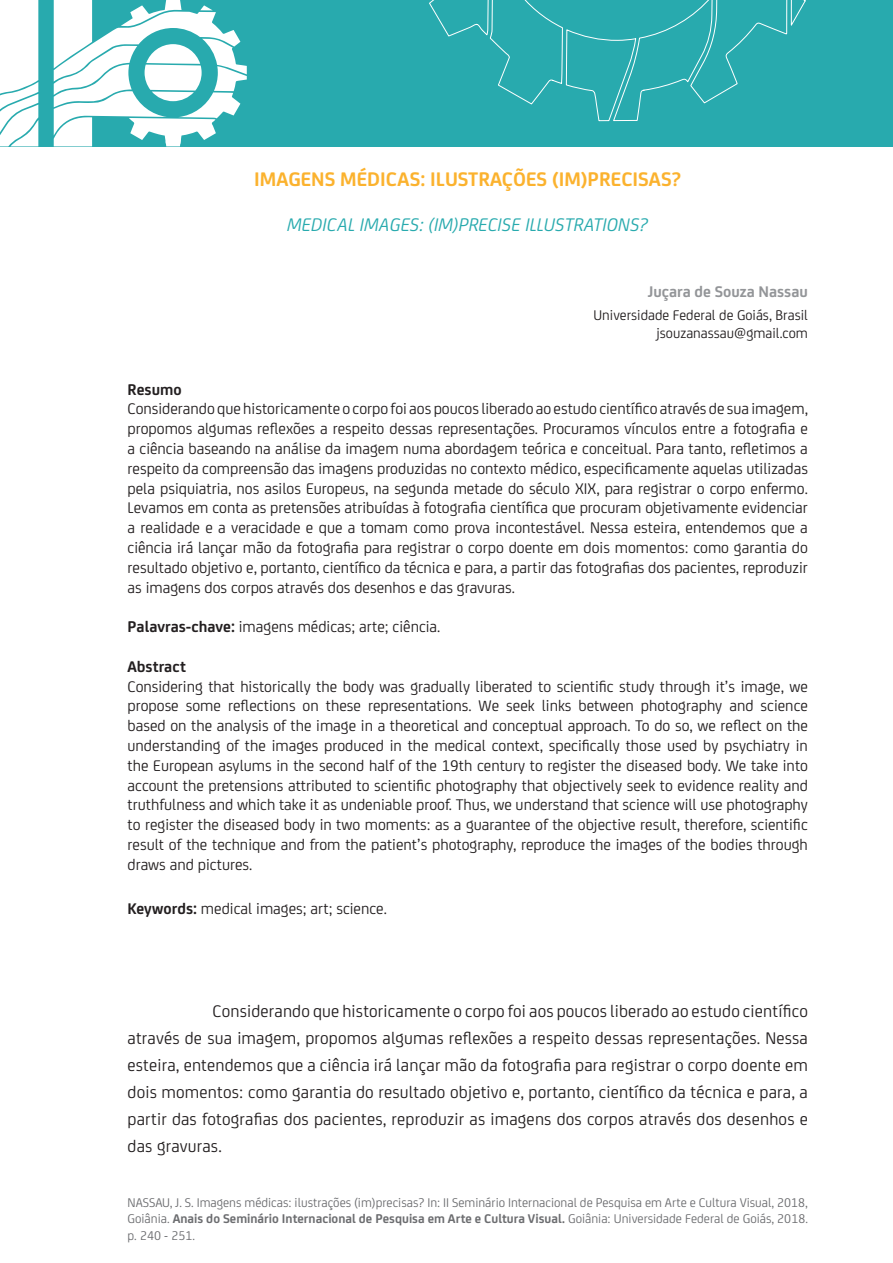
<style>
.page{position:relative;width:893px;height:1263px;background:#fff}
.page>*{position:absolute;margin:0;border:0;box-sizing:border-box;transform-origin:0 0}
.titulos_artigo{font:700 21px "FS Joey";color:#fbb22e}
.titulos_artigo_Ingle{font:italic 19.5px "FS Joey";color:#28aaae}
.texto_corrido{font:18px/27px "FS Joey";letter-spacing:.01em;color:#231f20;text-align:justify}
.resumo{font:16.5px/19.8px "FS Joey";color:#231f20;text-align:justify}
.Autor_a{font:700 16.5px "FS Joey";color:#939598}
.resumo-2{font:700 16.5px "FS Joey";color:#231f20}
.resumo-3{font:15px "FS Joey";color:#231f20}
.t1{font:13.5px/16.2px "FS Joey";color:#6c6d70;text-align:justify}
.s1{font-weight:700}
</style>
<div class="page">
<div style="left:0;top:0;width:893px;height:146px;background:#28aaae"></div>
<svg style="left:0;top:0;width:38px;height:146px;background:#f4fafa"></svg>
<svg style="left:54px;top:0;width:193px;height:146px"></svg>
<svg style="left:429px;top:0;width:377px;height:122px"></svg>
<p class="titulos_artigo" style="left:254px;top:163px;width:428px">IMAGENS MÉDICAS: ILUSTRAÇÕES (IM)PRECISAS?</p>
<p class="titulos_artigo_Ingle" style="left:287px;top:211px;width:362px">MEDICAL IMAGES: (IM)PRECISE ILLUSTRATIONS?</p>
<p class="Autor_a" style="left:648px;top:280px;width:162px">Juçara de Souza Nassau</p>
<p class="resumo-3" style="left:593px;top:304px;width:216px">Universidade Federal de Goiás, Brasil</p>
<p class="resumo-3" style="left:656px;top:322px;width:153px">jsouzanassau@gmail.com</p>
<p class="resumo-2" style="left:128px;top:377px;width:56px">Resumo</p>
<p class="resumo" style="left:128px;top:398px;width:682px">Considerando que historicamente o corpo foi aos poucos liberado ao estudo científico através de sua imagem, propomos algumas reflexões a respeito dessas representações. Procuramos vínculos entre a fotografia e a ciência baseando na análise da imagem numa abordagem teórica e conceitual. Para tanto, refletimos a respeito da compreensão das imagens produzidas no contexto médico, especificamente aquelas utilizadas pela psiquiatria, nos asilos Europeus, na segunda metade do século XIX, para registrar o corpo enfermo.<br>Levamos em conta as pretensões atribuídas à fotografia científica que procuram objetivamente evidenciar a realidade e a veracidade e que a tomam como prova incontestável. Nessa esteira, entendemos que a ciência irá lançar mão da fotografia para registrar o corpo doente em dois momentos: como garantia do resultado objetivo e, portanto, científico da técnica e para, a partir das fotografias dos pacientes, reproduzir as imagens dos corpos através dos desenhos e das gravuras.</p>
<p class="resumo" style="left:128px;top:616px;width:314px"><span class="s1">Palavras-chave:</span> imagens médicas; arte; ciência.</p>
<p class="resumo-2" style="left:128px;top:654px;width:60px">Abstract</p>
<p class="resumo" style="left:128px;top:675px;width:682px">Considering that historically the body was gradually liberated to scientific study through it’s image, we propose some reflections on these representations. We seek links between photography and science based on the analysis of the image in a theoretical and conceptual approach. To do so, we reflect on the understanding of the images produced in the medical context, specifically those used by psychiatry in the European asylums in the second half of the 19th century to register the diseased body. We take into account the pretensions attributed to scientific photography that objectively seek to evidence reality and truthfulness and which take it as undeniable proof. Thus, we understand that science will use photography to register the diseased body in two moments: as a guarantee of the objective result, therefore, scientific result of the technique and from the patient’s photography, reproduce the images of the bodies through draws and pictures.</p>
<p class="resumo" style="left:128px;top:897px;width:261px"><span class="s1">Keywords:</span> medical images; art; science.</p>
<p class="texto_corrido" style="left:128px;top:996px;width:682px;text-indent:85px">Considerando que historicamente o corpo foi aos poucos liberado ao estudo científico através de sua imagem, propomos algumas reflexões a respeito dessas representações. Nessa esteira, entendemos que a ciência irá lançar mão da fotografia para registrar o corpo doente em dois momentos: como garantia do resultado objetivo e, portanto, científico da técnica e para, a partir das fotografias dos pacientes, reproduzir as imagens dos corpos através dos desenhos e das gravuras.</p>
<p class="t1" style="left:128px;top:1194px;width:682px">NASSAU, J. S. Imagens médicas: ilustrações (im)precisas? In: II Seminário Internacional de Pesquisa em Arte e Cultura Visual, 2018, Goiânia. <span class="s1">Anais do Seminário Internacional de Pesquisa em Arte e Cultura Visual.</span> Goiânia: Universidade Federal de Goiás, 2018. p. 240 - 251.</p>
</div>
